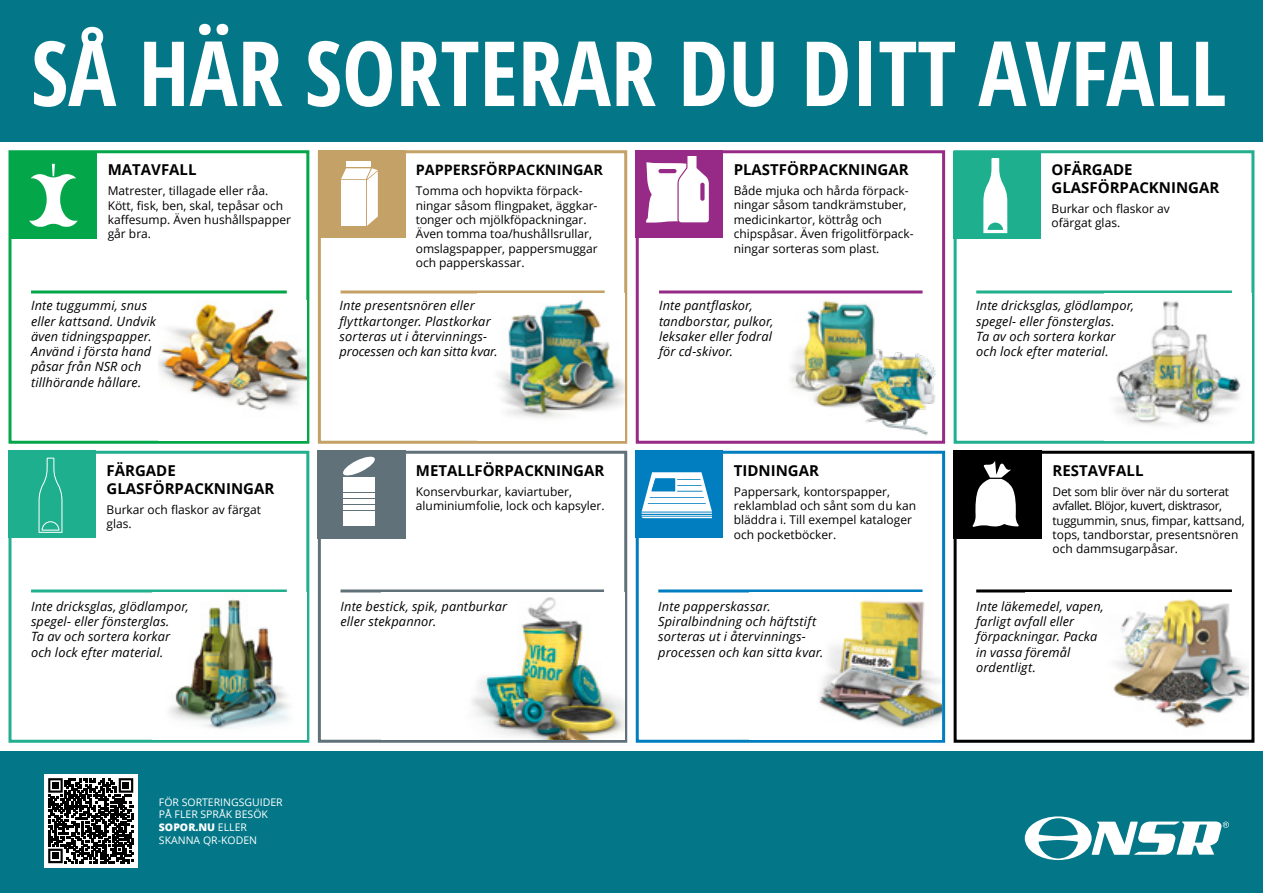
<style>
.page{position:relative;width:1263px;height:893px;background:#fff}
.page>*{position:absolute;margin:0;border:0;box-sizing:border-box;transform-origin:0 0}
.Rubrik_2{font:700 90px "Open Sans Condensed";color:#fff}
.Rubrik_3{font:700 15px "Open Sans";color:#000}
.Rubrik_3-2{font:700 14.4px "Open Sans";color:#000}
.Brödtext{font:italic 12.75px/15.3px "Open Sans";letter-spacing:.01em;color:#000}
.Brödtext-2{font:12px/14.4px "Open Sans";color:#000}
.Brödtext-3{font:12px/14.4px "Open Sans";letter-spacing:-.02em;color:#000}
.Rubrik_3-3{font:10.5px/12.6px "Open Sans";color:#fff}
.s1{font-weight:800}
</style>
<div class="page">
<div style="left:0;top:751px;width:1263px;height:142px;background:#037788"></div>
<svg style="left:1025px;top:816px;width:204px;height:44px"></svg>
<div style="left:9px;top:150px;width:300px;height:294px;border:3px solid #04a64a"></div>
<div style="left:9px;top:451px;width:300px;height:292px;border:3px solid #21af8e"></div>
<div style="left:318px;top:150px;width:309px;height:294px;border:3px solid #c4a166"></div>
<div style="left:318px;top:451px;width:309px;height:292px;border:3px solid #617179"></div>
<div style="left:636px;top:150px;width:309px;height:294px;border:3px solid #962a86"></div>
<div style="left:636px;top:451px;width:309px;height:292px;border:3px solid #007ebf"></div>
<div style="left:954px;top:150px;width:300px;height:294px;border:3px solid #21af8e"></div>
<div style="left:954px;top:451px;width:300px;height:292px;border:3px solid #000"></div>
<hr style="left:31px;top:290px;width:256px;height:3px;background:#04a64a">
<hr style="left:31px;top:589px;width:256px;height:3px;background:#21af8e">
<hr style="left:340px;top:290px;width:265px;height:3px;background:#c4a166">
<hr style="left:340px;top:589px;width:264px;height:3px;background:#617179">
<hr style="left:659px;top:290px;width:263px;height:3px;background:#962a86">
<hr style="left:658px;top:589px;width:264px;height:3px;background:#007ebf">
<hr style="left:976px;top:290px;width:256px;height:3px;background:#21af8e">
<hr style="left:976px;top:589px;width:256px;height:3px;background:#000">
<div style="left:0;top:0;width:1263px;height:142px;background:#037788"></div>
<img style="left:1113px;top:598px;width:135px;height:130px">
<div style="left:477px;top:293px;width:147px;height:148px;background:#fff"></div>
<img style="left:498px;top:299px;width:126px;height:120px">
<img style="left:159px;top:300px;width:148px;height:141px">
<div style="left:10px;top:152px;width:87px;height:87px;background:#04a64a"></div>
<svg style="left:29px;top:164px;width:49px;height:63px"></svg>
<div style="left:318px;top:150px;width:87px;height:87px;background:#c4a166"></div>
<div style="left:346px;top:161px;width:25px;height:6px;background:#fff"></div>
<svg style="left:341px;top:168px;width:37px;height:58px;background:#f9f6f1"></svg>
<svg style="left:636px;top:150px;width:87px;height:87px"></svg>
<div style="left:954px;top:151px;width:87px;height:87px;background:#1daf8e"></div>
<svg style="left:983px;top:158px;width:24px;height:75px"></svg>
<div style="left:9px;top:451px;width:87px;height:87px;background:#1daf8e"></div>
<svg style="left:39px;top:458px;width:23px;height:75px"></svg>
<div style="left:381px;top:592px;width:243px;height:148px;background:#fff"></div>
<img style="left:472px;top:597px;width:152px;height:143px">
<div style="left:318px;top:451px;width:87px;height:87px;background:#617179"></div>
<div style="left:343px;top:505px;width:32px;height:5px;background:#fff"></div>
<div style="left:343px;top:511px;width:32px;height:15px;background:#fff"></div>
<div style="left:343px;top:499px;width:32px;height:5px;background:#fff"></div>
<div style="left:343px;top:477px;width:32px;height:15px;background:#fff"></div>
<div style="left:343px;top:493px;width:32px;height:5px;background:#fff"></div>
<div style="left:636px;top:451px;width:87px;height:87px;background:#007ebf"></div>
<svg style="left:642px;top:472px;width:70px;height:46px"></svg>
<svg style="left:954px;top:451px;width:88px;height:88px"></svg>
<div style="left:750px;top:592px;width:192px;height:148px;background:#fff"></div>
<img style="left:819px;top:600px;width:123px;height:128px">
<img style="left:790px;top:301px;width:85px;height:107px">
<img style="left:847px;top:336px;width:95px;height:101px">
<img style="left:1104px;top:293px;width:147px;height:148px">
<img style="left:153px;top:592px;width:154px;height:148px">
<div style="left:44px;top:774px;width:93px;height:93px;background:#fff"></div>
<svg style="left:48px;top:778px;width:85px;height:85px"></svg>
<div style="left:52px;top:853px;width:7px;height:6px;background:#000"></div>
<p class="Rubrik_2" style="left:31px;top:11px;width:1197px">SÅ HÄR SORTERAR DU DITT AVFALL</p>
<p class="Rubrik_3" style="left:108px;top:159px;width:90px">MATAVFALL</p>
<p class="Rubrik_3-2" style="left:416px;top:160px;width:189px">PAPPERSFÖRPACKNINGAR</p>
<p class="Rubrik_3" style="left:734px;top:159px;width:177px">PLASTFÖRPACKNINGAR</p>
<p class="Rubrik_3" style="left:1051px;top:159px;width:83px">OFÄRGADE</p>
<p class="Rubrik_3" style="left:1051px;top:177px;width:169px">GLASFÖRPACKNINGAR</p>
<p class="Brödtext-2" style="left:108px;top:183px;width:185px">Matrester, tillagade eller råa.<br>Kött, fisk, ben, skal, tepåsar och kaffesump. Även hushållspapper går bra.</p>
<p class="Brödtext-2" style="left:416px;top:183px;width:183px">Tomma och hopvikta förpack&shy;ningar såsom flingpaket, äggkar&shy;tonger och mjölkföpackningar.<br>Även tomma toa/hushållsrullar, omslagspapper, pappersmuggar och papperskassar.</p>
<p class="Brödtext-2" style="left:734px;top:183px;width:181px">Både mjuka och hårda förpack&shy;ningar såsom tandkrämstuber, medicinkartor, köttråg och chipspåsar. Även frigolitförpack&shy;ningar sorteras som plast.</p>
<p class="Brödtext-2" style="left:1051px;top:201px;width:120px">Burkar och flaskor av ofärgat glas.</p>
<p class="Brödtext" style="left:31px;top:298px;width:127px">Inte tuggummi, snus eller kattsand. Undvik även tidningspapper.<br>Använd i första hand påsar från NSR och tillhörande hållare.</p>
<p class="Brödtext" style="left:340px;top:298px;width:160px">Inte presentsnören eller flyttkartonger. Plastkorkar sorteras ut i återvinnings&shy;processen och kan sitta kvar.</p>
<p class="Brödtext" style="left:659px;top:298px;width:116px">Inte pantflaskor, tandborstar, pulkor, leksaker eller fodral för cd-skivor.</p>
<p class="Brödtext" style="left:976px;top:298px;width:159px">Inte dricksglas, glödlampor, spegel- eller fönsterglas.<br>Ta av och sortera korkar och lock efter material.</p>
<p class="Rubrik_3" style="left:107px;top:460px;width:71px">FÄRGADE</p>
<p class="Rubrik_3" style="left:107px;top:478px;width:169px">GLASFÖRPACKNINGAR</p>
<p class="Brödtext-2" style="left:107px;top:502px;width:156px">Burkar och flaskor av färgat glas.</p>
<p class="Brödtext" style="left:31px;top:598px;width:159px">Inte dricksglas, glödlampor, spegel- eller fönsterglas.<br>Ta av och sortera korkar och lock efter material.</p>
<p class="Rubrik_3-3" style="left:159px;top:795px;width:125px">FÖR SORTERINGSGUIDER<br>PÅ FLER SPRÅK BESÖK<br><span class="s1">SOPOR.NU</span> ELLER<br>SKANNA QR-KODEN</p>
<p class="Rubrik_3" style="left:416px;top:460px;width:190px">METALLFÖRPACKNINGAR</p>
<p class="Rubrik_3" style="left:1052px;top:460px;width:92px">RESTAVFALL</p>
<p class="Rubrik_3" style="left:734px;top:460px;width:87px">TIDNINGAR</p>
<p class="Brödtext-2" style="left:734px;top:484px;width:184px">Pappersark, kontorspapper, reklamblad och sånt som du kan bläddra i. Till exempel kataloger och pocketböcker.</p>
<p class="Brödtext-3" style="left:1052px;top:484px;width:194px">Det som blir över när du sorterat avfallet. Blöjor, kuvert, disktrasor, tuggummin, snus, fimpar, kattsand, tops, tandborstar, presentsnören och dammsugarpåsar.</p>
<p class="Brödtext-2" style="left:416px;top:484px;width:190px">Konservburkar, kaviartuber, aluminiumfolie, lock och kapsyler.</p>
<p class="Brödtext" style="left:340px;top:598px;width:168px">Inte bestick, spik, pantburkar eller stekpannor.</p>
<p class="Brödtext" style="left:976px;top:598px;width:129px">Inte läkemedel, vapen, farligt avfall eller förpackningar. Packa in vassa föremål ordentligt.</p>
<p class="Brödtext" style="left:658px;top:598px;width:159px">Inte papperskassar.<br>Spiralbindning och häftstift sorteras ut i återvinnings-</p>
<p class="Brödtext" style="left:658px;top:644px;width:167px">processen och kan sitta kvar.</p>
</div>
